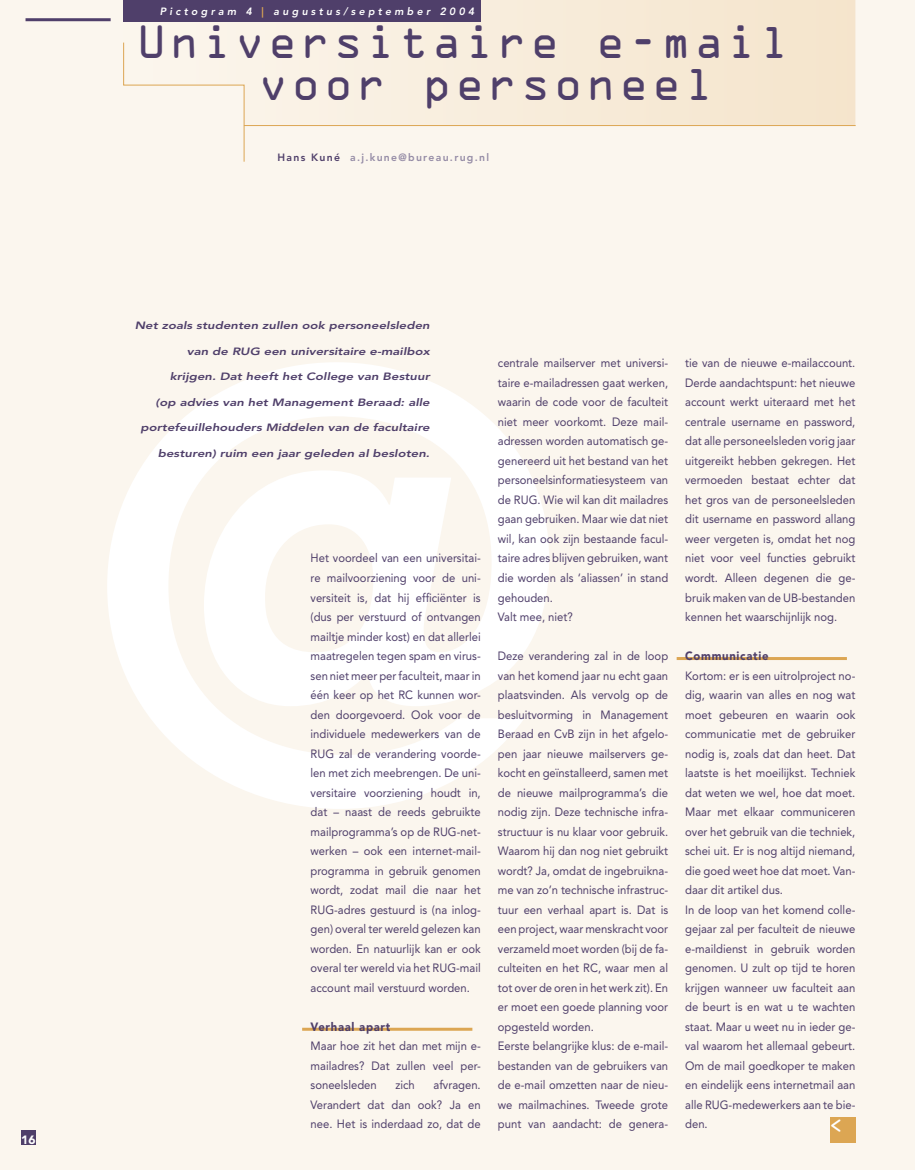
<style>
.page{position:relative;width:915px;height:1170px;background:#fff}
.page>*{position:absolute;margin:0;border:0;box-sizing:border-box;transform-origin:0 0}
.t1{font:800 600px "Avenir";color:#fff}
.t2{font:42px/42px "OCRA Alternate";letter-spacing:.06em;color:#4f3f6a}
.t3{font:18px "OCRA Alternate";color:#fff;scale:.94 1}
.t4{font:12px/19.5px "Avenir";color:#4f3f6a;text-align:justify;scale:.94 1}
.t5{font:900 12px "Avenir";letter-spacing:.06em;color:#4f3f6a;scale:.94 1}
.t6{font:900 12px "Avenir";color:#fff}
.t7{font:italic 800 10.5px "Avenir";color:#4f3f6a;scale:1.25 1}
.t8{font:italic 800 10.5px "Avenir";letter-spacing:.31em;color:#fff}
.t9{font:800 10.5px "Avenir";letter-spacing:.125em;color:#958ca6}
.s1{font-style:normal;color:#dca653}
.s2{color:#4f3f6a}
</style>
<div class="page">
<div style="left:0;top:0;width:914px;height:1169px;background:#fbf6ee"></div>
<hr style="left:302px;top:1027px;width:170px;height:3px;background:#dca653">
<hr style="left:676px;top:657px;width:170px;height:3px;background:#dca653">
<svg style="left:124px;top:0;width:731px;height:125px"></svg>
<svg style="left:123px;top:42px;width:121px;height:120px"></svg>
<hr style="left:244px;top:125px;width:611px;height:1px;background:#dca653">
<div style="left:829px;top:1117px;width:26px;height:25px;background:#dca653"></div>
<hr style="left:26px;top:18px;width:85px;height:3px;background:#4f3f6a">
<div style="left:123px;top:0;width:357px;height:21px;background:#4f3f6a"></div>
<div style="left:21px;top:1129px;width:15px;height:15px;background:#4f3f6a"></div>
<p class="t6" style="left:21px;top:1132px;width:16px">16</p>
<p class="t8" style="left:160px;top:5px;width:316px">Pictogram 4 <span class="s1">|</span> augustus/september 2004</p>
<h2 class="t2" style="left:258px;top:24px;width:533px;text-indent:-122px">Universitaire e-mail voor personeel</h2>
<p class="t9" style="left:277px;top:151px;width:213px"><span class="s2">Hans Kuné</span> a.j.kune@bureau.rug.nl</p>
<p class="t7" style="left:135px;top:319px;width:237px">Net zoals studenten zullen ook personeelsleden</p>
<p class="t7" style="left:187px;top:345px;width:196px">van de RUG een universitaire e-mailbox</p>
<p class="t7" style="left:170px;top:370px;width:209px">krijgen. Dat heeft het College van Bestuur</p>
<p class="t7" style="left:156px;top:396px;width:221px">(op advies van het Management Beraad: alle</p>
<p class="t7" style="left:140px;top:421px;width:233px">portefeuillehouders Middelen van de facultaire</p>
<p class="t7" style="left:158px;top:447px;width:219px">besturen) ruim een jaar geleden al besloten.</p>
<h1 class="t1" style="left:88px;top:234px;width:482px">@</h1>
<p class="t4" style="left:497px;top:353px;width:183px;text-align:left">centrale mailserver met universi&shy;taire e-mailadressen gaat werken, waarin de code voor de faculteit niet meer voorkomt. Deze mail&shy;adressen worden automatisch ge&shy;genereerd uit het bestand van het personeelsinformatiesysteem van de RUG. Wie wil kan dit mailadres gaan gebruiken. Maar wie dat niet wil, kan ook zijn bestaande facul&shy;taire adres blijven gebruiken, want die worden als ‘aliassen’ in stand gehouden.<br>Valt mee, niet?</p>
<p class="t4" style="left:497px;top:646px;width:183px;text-align:left">Deze verandering zal in de loop van het komend jaar nu echt gaan plaatsvinden. Als vervolg op de besluitvorming in Management<br>Beraad en CvB zijn in het afgelo&shy;pen jaar nieuwe mailservers ge&shy;kocht en geïnstalleerd, samen met de nieuwe mailprogramma’s die nodig zijn. Deze technische infra&shy;structuur is nu klaar voor gebruik.<br>Waarom hij dan nog niet gebruikt wordt? Ja, omdat de ingebruikna&shy;me van zo’n technische infrastruc&shy;tuur een verhaal apart is. Dat is een project, waar menskracht voor verzameld moet worden (bij de fa&shy;culteiten en het RC, waar men al tot over de oren in het werk zit). En er moet een goede planning voor opgesteld worden.<br>Eerste belangrijke klus: de e-mail&shy;bestanden van de gebruikers van de e-mail omzetten naar de nieu&shy;we mailmachines. Tweede grote punt van aandacht: de genera-</p>
<p class="t4" style="left:310px;top:548px;width:182px">Het voordeel van een universitai&shy;re mailvoorziening voor de uni&shy;versiteit is, dat hij efficiënter is (dus per verstuurd of ontvangen mailtje minder kost) en dat allerlei maatregelen tegen spam en virus&shy;sen niet meer per faculteit, maar in één keer op het RC kunnen wor&shy;den doorgevoerd. Ook voor de individuele medewerkers van de RUG zal de verandering voorde&shy;len met zich meebrengen. De uni&shy;versitaire voorziening houdt in, dat – naast de reeds gebruikte mailprogramma’s op de RUG-net&shy;werken – ook een internet-mail&shy;programma in gebruik genomen wordt, zodat mail die naar het RUG-adres gestuurd is (na inlog&shy;gen) overal ter wereld gelezen kan worden. En natuurlijk kan er ook overal ter wereld via het RUG-mail account mail verstuurd worden.</p>
<p class="t5" style="left:310px;top:1019px;width:86px">Verhaal apart</p>
<p class="t4" style="left:310px;top:1036px;width:182px">Maar hoe zit het dan met mijn e&shy;mailadres? Dat zullen veel per&shy;soneelsleden</p>
<p class="t4" style="left:310px;top:1075px;width:182px;text-indent:123px">afvragen.<br>Verandert dat dan ook? Ja en nee. Het is inderdaad zo, dat de</p>
<p class="t4" style="left:395px;top:1075px;width:22px">zich</p>
<p class="t4" style="left:685px;top:353px;width:182px">tie van de nieuwe e-mailaccount.<br>Derde aandachtspunt: het nieuwe account werkt uiteraard met het centrale username en password, dat alle personeelsleden vorig jaar uitgereikt hebben gekregen. Het vermoeden bestaat echter dat het gros van de personeelsleden dit username en password allang weer vergeten is, omdat het nog niet voor veel functies gebruikt wordt. Alleen degenen die ge&shy;bruik maken van de UB-bestanden kennen het waarschijnlijk nog.</p>
<p class="t5" style="left:685px;top:648px;width:90px">Communicatie</p>
<p class="t4" style="left:685px;top:665px;width:182px;text-align:left">Kortom: er is een uitrolproject no&shy;dig, waarin van alles en nog wat moet gebeuren en waarin ook communicatie met de gebruiker nodig is, zoals dat dan heet. Dat laatste is het moeilijkst. Techniek dat weten we wel, hoe dat moet.<br>Maar met elkaar communiceren over het gebruik van die techniek, schei uit. Er is nog altijd niemand, die goed weet hoe dat moet. Van&shy;daar dit artikel dus.<br>In de loop van het komend colle&shy;gejaar zal per faculteit de nieuwe e-maildienst in gebruik worden genomen. U zult op tijd te horen krijgen wanneer uw faculteit aan de beurt is en wat u te wachten staat. Maar u weet nu in ieder ge&shy;val waarom het allemaal gebeurt.<br>Om de mail goedkoper te maken en eindelijk eens internetmail aan alle RUG-medewerkers aan te bie&shy;den.</p>
<h3 class="t3" style="left:829px;top:1117px;width:14px">&lt;</h3>
</div>
